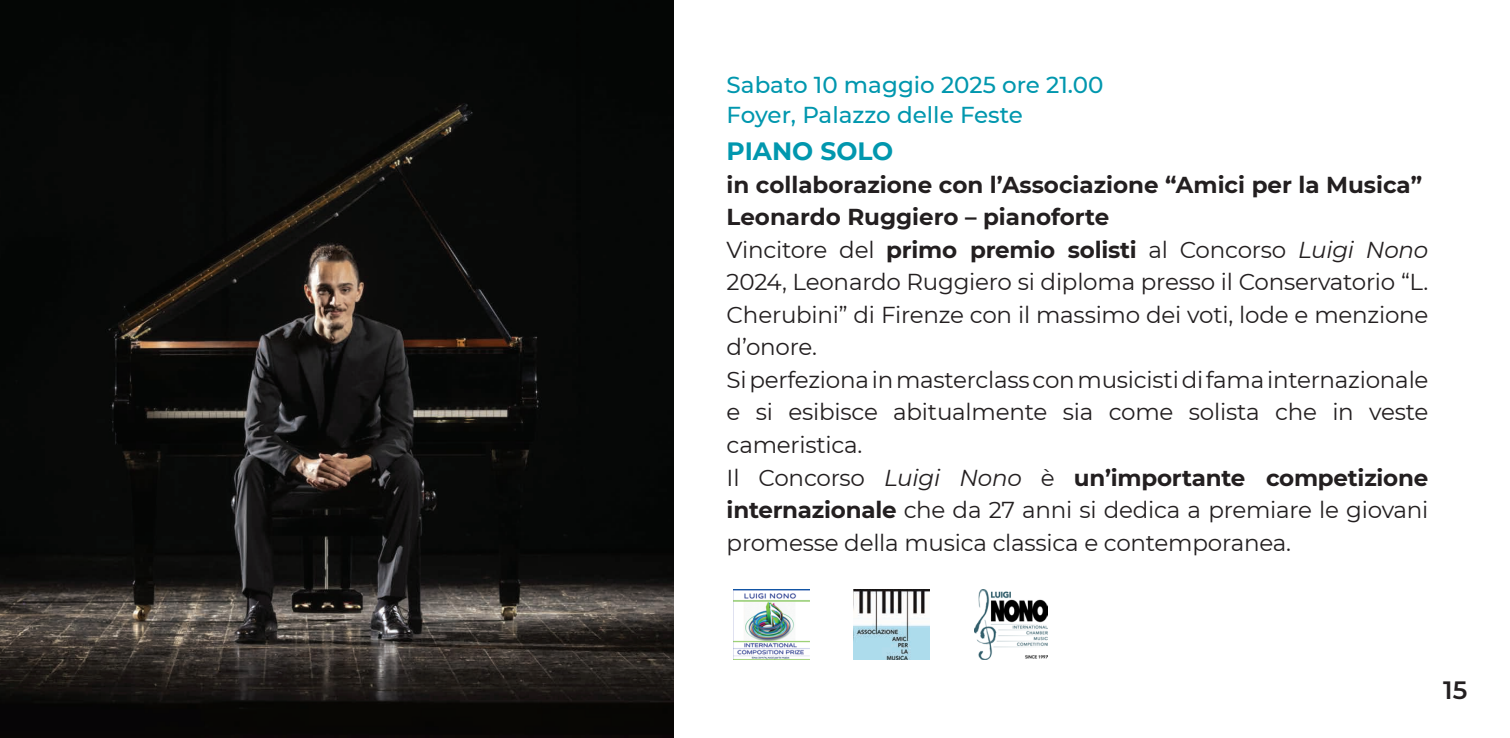
<style>
.page{position:relative;width:1510px;height:738px;background:#fff}
.page>*{position:absolute;margin:0;border:0;box-sizing:border-box;transform-origin:0 0}
.t1{font:700 25px "Montserrat";color:#0197ae}
.t2{font:600 25px "Montserrat";color:#231f20}
.t3{font:23px/32.5px "Montserrat";letter-spacing:-.01em;color:#231f20}
.t4{font:500 23px/30px "Montserrat";color:#0197ae}
.s1{font-weight:700}
.s2{font-style:italic}
</style>
<div class="page">
<img style="left:0;top:0;width:673px;height:737px">
<img style="left:733px;top:589px;width:77px;height:70px">
<img style="left:853px;top:589px;width:76px;height:70px">
<img style="left:974px;top:589px;width:74px;height:70px">
<p class="t4" style="left:726px;top:68px;width:378px">Sabato 10 maggio 2025 ore 21.00<br>Foyer, Palazzo delle Feste</p>
<p class="t1" style="left:726px;top:133px;width:168px">PIANO SOLO</p>
<p class="t3" style="left:726px;top:167px;width:703px"><span class="s1">in collaborazione con l’Associazione “Amici per la Musica” Leonardo Ruggiero – pianoforte<br></span>Vincitore del <span class="s1">primo premio solisti</span> al Concorso <span class="s2">Luigi Nono </span>2024, Leonardo Ruggiero si diploma presso il Conservatorio “L.<br>Cherubini” di Firenze con il massimo dei voti, lode e menzione d’onore.<br>Si perfeziona in masterclass con musicisti di fama internazionale e si esibisce abitualmente sia come solista che in veste cameristica.<br>Il Concorso <span class="s2">Luigi Nono</span> è <span class="s1">un’importante competizione internazionale</span> che da 27 anni si dedica a premiare le giovani promesse della musica classica e contemporanea.</p>
<p class="t2" style="left:1443px;top:671px;width:26px">15</p>
</div>
